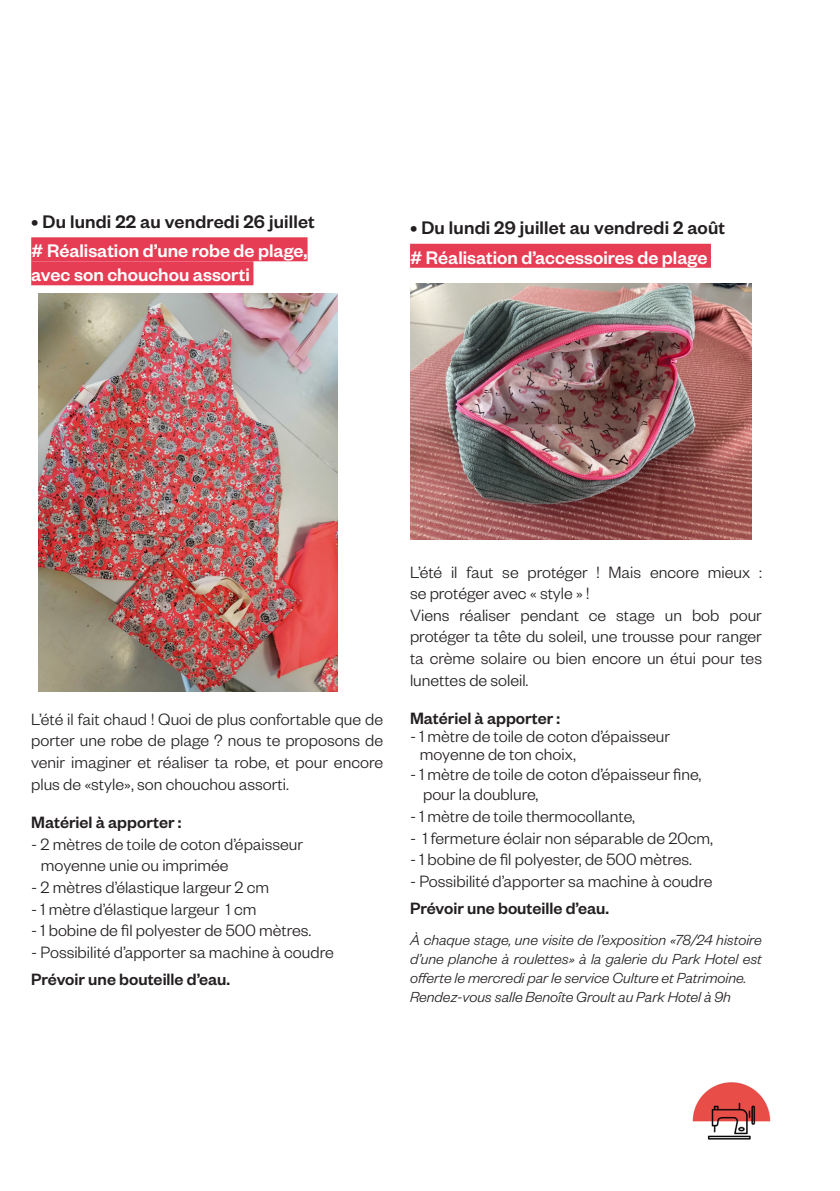
<style>
.page{position:relative;width:840px;height:1191px;background:#fff}
.page>*{position:absolute;margin:0;border:0;box-sizing:border-box;transform-origin:0 0}
.sujet_ateliers_couture_rouge{font:500 20px/24px "Founders Grotesk";color:#fff}
.date{font:500 20px "Founders Grotesk";letter-spacing:.01em;color:#231f20}
.texte{font:300 18px/21.6px "Founders Grotesk";color:#231f20}
.texte-2{font:500 18px "Founders Grotesk";color:#231f20}
.texte-3{font:italic 300 16px/19.2px "Founders Grotesk";color:#231f20;text-align:justify}
</style>
<div class="page">
<div style="left:31px;top:237px;width:276px;height:24px;background:#e73d54"></div>
<div style="left:31px;top:261px;width:222px;height:24px;background:#e73d54"></div>
<div style="left:410px;top:244px;width:300px;height:24px;background:#e73d54"></div>
<img style="left:38px;top:293px;width:299px;height:399px">
<img style="left:692px;top:1082px;width:79px;height:58px">
<img style="left:410px;top:283px;width:341px;height:256px">
<p class="date" style="left:31px;top:209px;width:285px">• Du lundi 22 au vendredi 26 juillet</p>
<p class="sujet_ateliers_couture_rouge" style="left:31px;top:238px;width:278px"># Réalisation d’une robe de plage, avec son chouchou assorti</p>
<p class="date" style="left:410px;top:215px;width:316px">• Du lundi 29 juillet au vendredi 2 août</p>
<p class="sujet_ateliers_couture_rouge" style="left:410px;top:244px;width:298px"># Réalisation d’accessoires de plage</p>
<p class="texte" style="left:31px;top:707px;width:353px;text-align:justify">L’été il fait chaud ! Quoi de plus confortable que de porter une robe de plage ? nous te proposons de venir imaginer et réaliser ta robe, et pour encore plus de «style», son chouchou assorti.</p>
<p class="texte-2" style="left:31px;top:811px;width:152px">Matériel à apporter :</p>
<p class="texte" style="left:41px;top:832px;width:263px;text-indent:-10px">- 2 mètres de toile de coton d’épaisseur moyenne unie ou imprimée</p>
<p class="texte" style="left:31px;top:875px;width:239px">- 2 mètres d’élastique largeur 2 cm</p>
<p class="texte" style="left:31px;top:897px;width:226px">- 1 mètre d’élastique largeur 1 cm</p>
<p class="texte" style="left:31px;top:919px;width:281px">- 1 bobine de fil polyester de 500 mètres.</p>
<p class="texte" style="left:31px;top:940px;width:304px">- Possibilité d’apporter sa machine à coudre</p>
<p class="texte-2" style="left:31px;top:968px;width:200px">Prévoir une bouteille d’eau.</p>
<p class="texte" style="left:410px;top:560px;width:353px">L’été il faut se protéger ! Mais encore mieux : se protéger avec « style » !</p>
<p class="texte" style="left:410px;top:603px;width:353px;text-align:justify">Viens réaliser pendant ce stage un bob pour protéger ta tête du soleil, une trousse pour ranger ta crème solaire ou bien encore un étui pour tes lunettes de soleil.</p>
<p class="texte-2" style="left:410px;top:707px;width:152px">Matériel à apporter :</p>
<p class="texte" style="left:419px;top:726px;width:251px;line-height:18px;text-indent:-10px">- 1 mètre de toile de coton d’épaisseur moyenne de ton choix,</p>
<p class="texte" style="left:423px;top:763px;width:280px;line-height:20px;text-indent:-13px">- 1 mètre de toile de coton d’épaisseur fine, pour la doublure,</p>
<p class="texte" style="left:410px;top:804px;width:226px">- 1 mètre de toile thermocollante,</p>
<p class="texte" style="left:410px;top:826px;width:304px">- 1 fermeture éclair non séparable de 20cm,</p>
<p class="texte" style="left:410px;top:847px;width:283px">- 1 bobine de fil polyester, de 500 mètres.</p>
<p class="texte" style="left:410px;top:869px;width:304px">- Possibilité d’apporter sa machine à coudre</p>
<p class="texte-2" style="left:410px;top:897px;width:200px">Prévoir une bouteille d’eau.</p>
<p class="texte-3" style="left:410px;top:929px;width:353px">À chaque stage, une visite de l’exposition «78/24 histoire d’une planche à roulettes» à la galerie du Park Hotel est offerte le mercredi par le service Culture et Patrimoine.</p>
<p class="texte-3" style="left:410px;top:986px;width:322px">Rendez-vous salle Benoîte Groult au Park Hotel à 9h</p>
</div>
